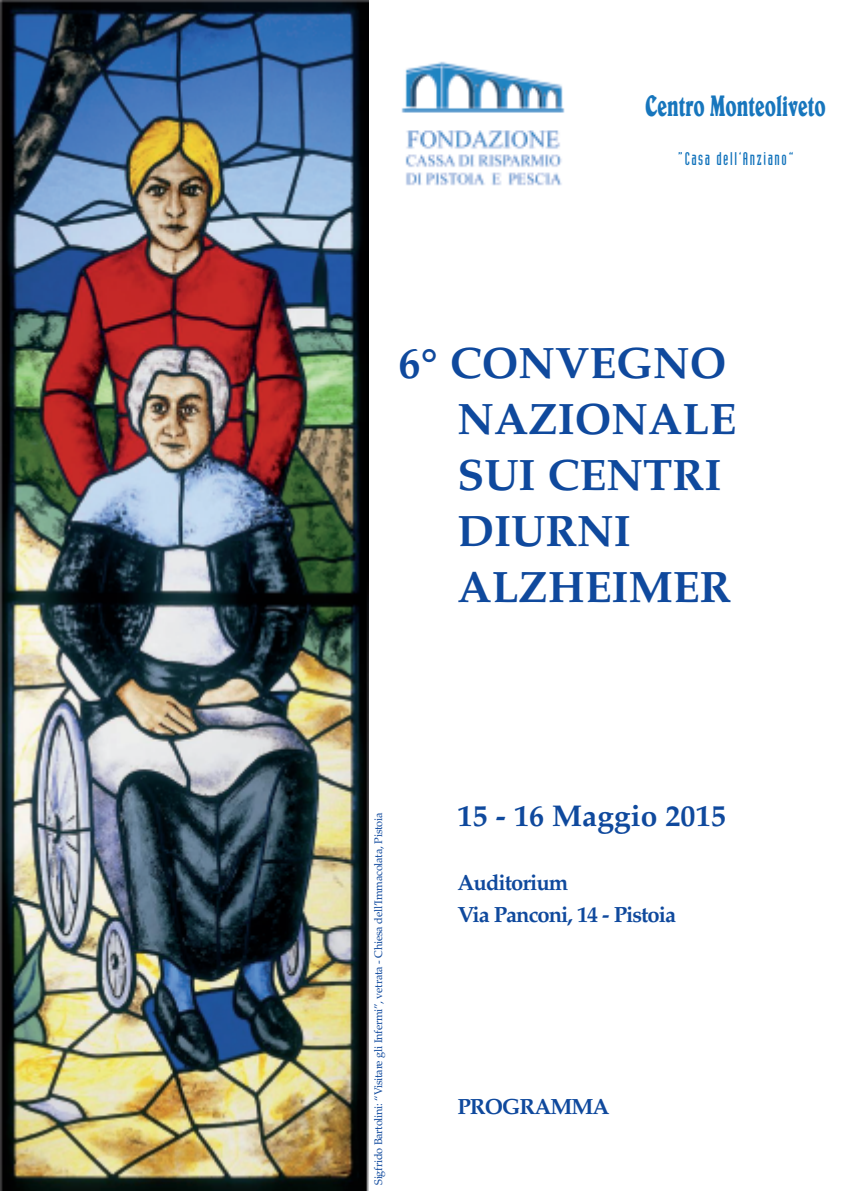
<style>
.page{position:relative;width:851px;height:1191px;background:#fff}
.page>*{position:absolute;margin:0;border:0;box-sizing:border-box;transform-origin:0 0}
.t1{font:700 44px/56px "Palatino";color:#0f499d}
.t2{font:700 30px "Belwe";color:#1776bd;scale:.6 1}
.t3{font:700 30px "Palatino";color:#0f499d}
.t4{font:700 22px/32px "Palatino";letter-spacing:-.045em;color:#0f499d}
.t5{font:18px "Industria Solid A";letter-spacing:.09em;color:#1776bd}
.t6{font:11px "Palatino";letter-spacing:-.025em;color:#0f499d}
</style>
<div class="page">
<img style="left:0;top:0;width:368px;height:1191px">
<img style="left:401px;top:61px;width:164px;height:125px">
<h2 class="t2" style="left:645px;top:96px;width:302px">Centro Monteoliveto</h2>
<h3 class="t5" style="left:677px;top:152px;width:117px">“Casa dell’Anziano”</h3>
<h1 class="t1" style="left:457px;top:340px;width:280px;text-indent:-59px">6° CONVEGNO<br>NAZIONALE<br>SUI CENTRI<br>DIURNI<br>ALZHEIMER</h1>
<p class="t6" style="left:374px;top:1185px;width:374px;rotate:-90deg">Sigfrido Bartolini: “Visitare gli Infermi”, vetrata - Chiesa dell’Immacolata, Pistoia</p>
<h2 class="t3" style="left:457px;top:804px;width:269px">15 - 16 Maggio 2015</h2>
<h3 class="t4" style="left:457px;top:869px;width:220px">Auditorium<br>Via Panconi, 14 - Pistoia</h3>
<h3 class="t4" style="left:457px;top:1093px;width:154px">PROGRAMMA</h3>
</div>
